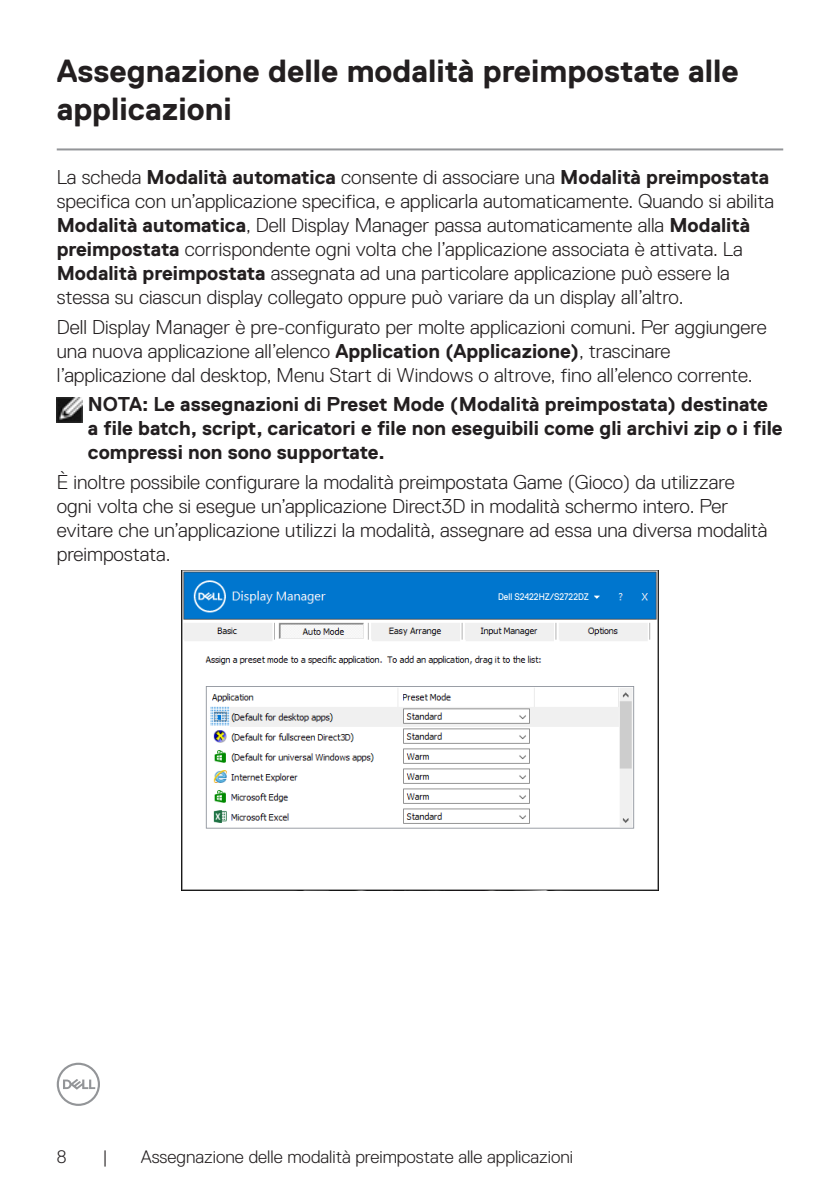
<style>
.page{position:relative;width:840px;height:1191px;background:#fff}
.page>*{position:absolute;margin:0;border:0;box-sizing:border-box;transform-origin:0 0}
.t1{font:700 32px/38.4px "Dell Replica";color:#231f20}
.t2{font:300 20px/24px "Dell Replica";color:#231f20}
.t3{font:700 20px/24px "Dell Replica";color:#231f20}
.t4{font:300 18px "Dell Replica";color:#231f20}
.t5{font:9.6px "Dell Replica";color:#fff;scale:.9 1}
.s1{font-weight:700}
</style>
<div class="page">
<svg style="left:57px;top:1062px;width:43px;height:44px"></svg>
<hr style="left:57px;top:148px;width:725px;height:2px;background:#939598">
<img style="left:57px;top:397px;width:25px;height:25px">
<img style="left:182px;top:570px;width:475px;height:320px">
<div style="left:529px;top:590px;width:60px;height:12px;background:#0076ce"></div>
<h1 class="t1" style="left:57px;top:52px;width:683px">Assegnazione delle modalità preimpostate alle applicazioni</h1>
<p class="t2" style="left:57px;top:165px;width:718px">La scheda <span class="s1">Modalità automatica</span> consente di associare una <span class="s1">Modalità preimpostata </span>specifica con un’applicazione specifica, e applicarla automaticamente. Quando si abilita <span class="s1">Modalità automatica</span>, Dell Display Manager passa automaticamente alla <span class="s1">Modalità preimpostata</span> corrispondente ogni volta che l’applicazione associata è attivata. La <span class="s1">Modalità preimpostata</span> assegnata ad una particolare applicazione può essere la stessa su ciascun display collegato oppure può variare da un display all’altro.</p>
<p class="t2" style="left:57px;top:315px;width:711px">Dell Display Manager è pre-configurato per molte applicazioni comuni. Per aggiungere una nuova applicazione all’elenco <span class="s1">Application (Applicazione)</span>, trascinare l’applicazione dal desktop, Menu Start di Windows o altrove, fino all’elenco corrente.</p>
<p class="t3" style="left:88px;top:392px;width:695px">NOTA: Le assegnazioni di Preset Mode (Modalità preimpostata) destinate a file batch, script, caricatori e file non eseguibili come gli archivi zip o i file compressi non sono supportate.</p>
<p class="t2" style="left:57px;top:470px;width:711px">È inoltre possibile configurare la modalità preimpostata Game (Gioco) da utilizzare ogni volta che si esegue un’applicazione Direct3D in modalità schermo intero. Per evitare che un’applicazione utilizzi la modalità, assegnare ad essa una diversa modalità preimpostata.</p>
<p class="t5" style="left:498px;top:591px;width:102px">Dell S2422HZ/S2722DZ</p>
<p class="t4" style="left:57px;top:1146px;width:11px">8</p>
<p class="t4" style="left:102px;top:1146px;width:7px">|</p>
<p class="t4" style="left:141px;top:1146px;width:433px">Assegnazione delle modalità preimpostate alle applicazioni</p>
</div>
